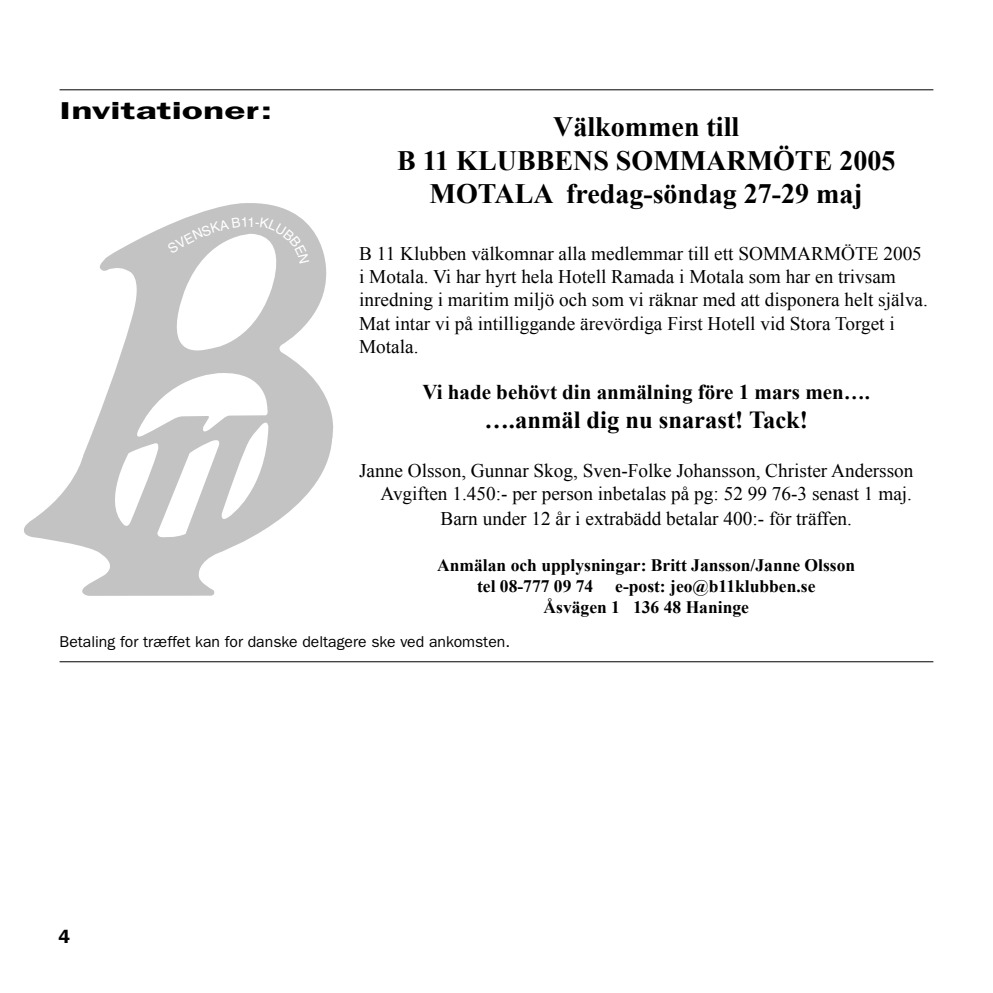
<style>
.page{position:relative;width:993px;height:993px;background:#fff}
.page>*{position:absolute;margin:0;border:0;box-sizing:border-box;transform-origin:0 0}
.t1{font:700 28px "Times New Roman";color:#000}
.t2{font:700 24.5px "Times New Roman";color:#000}
.Brødtekst{font:600 24.5px "Franklin Gothic";color:#000;scale:1.6 1}
.t3{font:700 21px "Times New Roman";color:#000}
.t4{font:19.25px/23.1px "Times New Roman";color:#000}
.t5{font:600 19.25px "Franklin Gothic";color:#000}
.t6{font:700 17.5px "Times New Roman";color:#000}
.Brødtekst-2{font:15.75px "Franklin Gothic";color:#000}
.t7{font:13.47px "Helvetica";color:#fff}
</style>
<div class="page">
<hr style="left:60px;top:661px;width:873px;height:1px;background:#000">
<svg style="left:24px;top:203px;width:310px;height:393px"></svg>
<hr style="left:60px;top:89px;width:873px;height:1px;background:#000">
<svg style="left:167px;top:217px;width:79px;height:36px"></svg>
<svg style="left:255px;top:217px;width:54px;height:47px"></svg>
<p class="Brødtekst" style="left:60px;top:96px;width:134px">Invitationer:</p>
<p class="t7" style="left:247px;top:214px;width:9px">1</p>
<p class="t1" style="left:553px;top:110px;width:187px">Välkommen till</p>
<p class="t1" style="left:397px;top:144px;width:499px">B 11 KLUBBENS SOMMARMÖTE 2005</p>
<p class="t1" style="left:429px;top:178px;width:434px">MOTALA fredag-söndag 27-29 maj</p>
<p class="t4" style="left:359px;top:242px;width:570px">B 11 Klubben välkomnar alla medlemmar till ett SOMMARMÖTE 2005 i Motala. Vi har hyrt hela Hotell Ramada i Motala som har en trivsam inredning i maritim miljö och som vi räknar med att disponera helt själva.<br>Mat intar vi på intilliggande ärevördiga First Hotell vid Stora Torget i Motala.</p>
<p class="t3" style="left:422px;top:379px;width:449px">Vi hade behövt din anmälning före 1 mars men….</p>
<p class="t2" style="left:484px;top:406px;width:325px">….anmäl dig nu snarast! Tack!</p>
<p class="t4" style="left:359px;top:458px;width:555px">Janne Olsson, Gunnar Skog, Sven-Folke Johansson, Christer Andersson</p>
<p class="t4" style="left:380px;top:481px;width:533px">Avgiften 1.450:- per person inbetalas på pg: 52 99 76-3 senast 1 maj.</p>
<p class="t4" style="left:440px;top:506px;width:413px">Barn under 12 år i extrabädd betalar 400:- för träffen.</p>
<p class="t6" style="left:437px;top:555px;width:419px">Anmälan och upplysningar: Britt Jansson/Janne Olsson</p>
<p class="t6" style="left:477px;top:576px;width:118px">tel 08-777 09 74</p>
<p class="t6" style="left:615px;top:576px;width:202px">e-post: jeo@b11klubben.se</p>
<p class="t6" style="left:543px;top:597px;width:207px">Åsvägen 1 136 48 Haninge</p>
<p class="Brødtekst-2" style="left:60px;top:632px;width:452px">Betaling for træffet kan for danske deltagere ske ved ankomsten.</p>
<p class="t5" style="left:58px;top:925px;width:13px">4</p>
</div>
